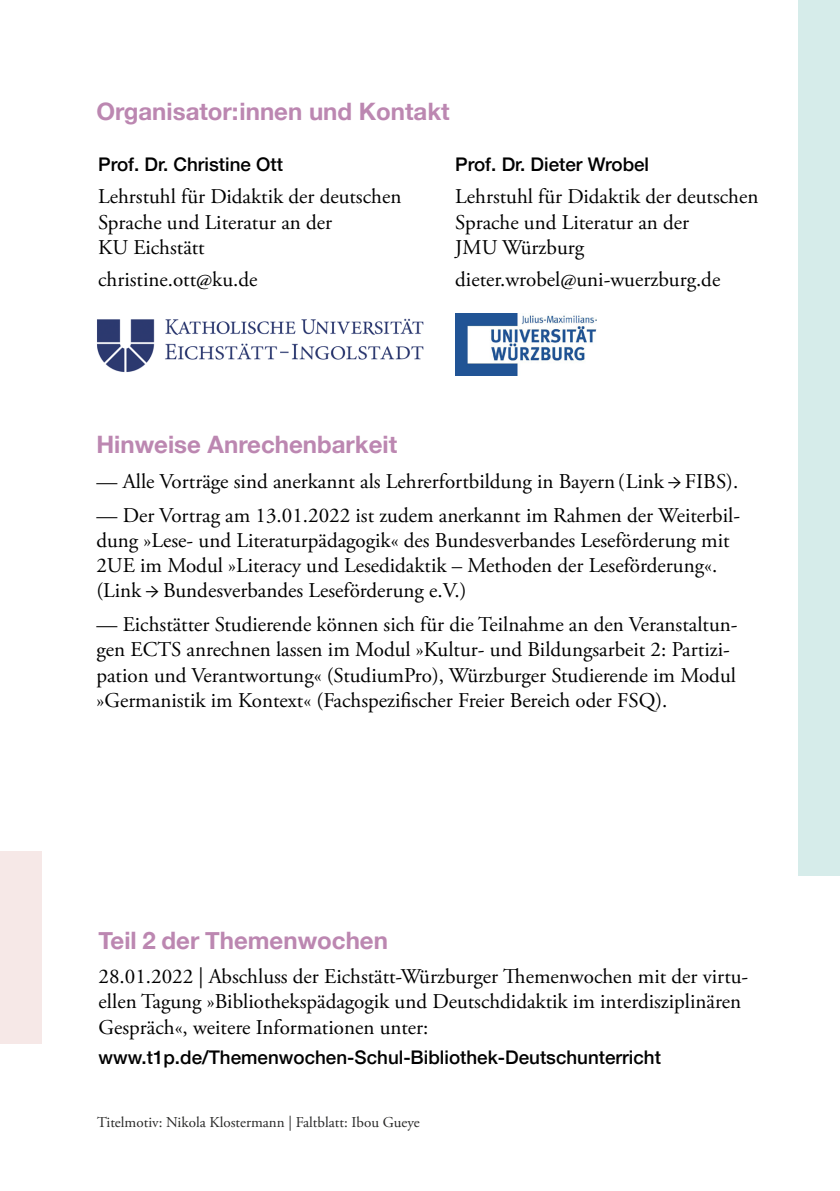
<style>
.page{position:relative;width:840px;height:1191px;background:#fff}
.page>*{position:absolute;margin:0;border:0;box-sizing:border-box;transform-origin:0 0}
.t1{font:700 24px "Helvetica Neue";color:#bc87b1}
.t2{font:21px/25.2px "Adobe Garamond Pro";color:#000}
.t3{font:500 18.8px "Helvetica Neue";color:#000}
.t4{font:15px "Adobe Garamond Pro";color:#282827}
.s1{font-family:"Minion Pro"}
</style>
<div class="page">
<img style="left:97px;top:318px;width:327px;height:54px">
<img style="left:455px;top:313px;width:141px;height:62px">
<div style="left:798px;top:0;width:41px;height:875px;background:#d6ecea"></div>
<div style="left:0;top:850px;width:41px;height:193px;background:#f6e8e7"></div>
<p class="t1" style="left:96px;top:92px;width:354px">Organisator:innen und Kontakt</p>
<p class="t3" style="left:98px;top:150px;width:186px">Prof. Dr. Christine Ott</p>
<p class="t2" style="left:98px;top:185px;width:304px">Lehrstuhl für Didaktik der deutschen<br>Sprache und Literatur an der</p>
<p class="t2" style="left:98px;top:235px;width:108px">KU Eichstätt</p>
<p class="t2" style="left:98px;top:267px;width:161px">christine.ott@ku.de</p>
<p class="t3" style="left:455px;top:150px;width:195px">Prof. Dr. Dieter Wrobel</p>
<p class="t2" style="left:455px;top:185px;width:304px">Lehrstuhl für Didaktik der deutschen<br>Sprache und Literatur an der</p>
<p class="t2" style="left:455px;top:235px;width:130px">JMU Würzburg</p>
<p class="t2" style="left:455px;top:267px;width:266px">dieter.wrobel@uni-wuerzburg.de</p>
<p class="t1" style="left:96px;top:426px;width:302px">Hinweise Anrechenbarkeit</p>
<p class="t2" style="left:96px;top:469px;width:643px">— Alle Vorträge sind anerkannt als Lehrerfortbildung in Bayern (Link <span class="s1">→</span> FIBS).</p>
<p class="t2" style="left:96px;top:503px;width:644px">— Der Vortrag am 13.01.2022 ist zudem anerkannt im Rahmen der Weiterbil&shy;dung »Lese- und Literaturpädagogik« des Bundesverbandes Leseförderung mit<br>2UE im Modul »Literacy und Lesedidaktik – Methoden der Leseförderung«.</p>
<p class="t2" style="left:96px;top:578px;width:371px">(Link <span class="s1">→</span> Bundesverbandes Leseförderung e.V.)</p>
<p class="t2" style="left:96px;top:612px;width:642px">— Eichstätter Studierende können sich für die Teilnahme an den Veranstaltun&shy;gen ECTS anrechnen lassen im Modul »Kultur- und Bildungsarbeit 2: Partizi&shy;pation und Verantwortung« (StudiumPro), Würzburger Studierende im Modul »Germanistik im Kontext« (Fachspezifischer Freier Bereich oder FSQ).</p>
<p class="t1" style="left:99px;top:922px;width:291px">Teil 2 der Themenwochen</p>
<p class="t2" style="left:99px;top:964px;width:651px">28.01.2022 | Abschluss der Eichstätt-Würzburger Themenwochen mit der virtu&shy;ellen Tagung »Bibliothekspädagogik und Deutschdidaktik im interdisziplinären<br>Gespräch«, weitere Informationen unter:</p>
<p class="t3" style="left:99px;top:1042px;width:563px">www.t1p.de/Themenwochen-Schul-Bibliothek-Deutschunterricht</p>
<p class="t4" style="left:97px;top:1113px;width:324px">Titelmotiv: Nikola Klostermann | Faltblatt: Ibou Gueye</p>
</div>
